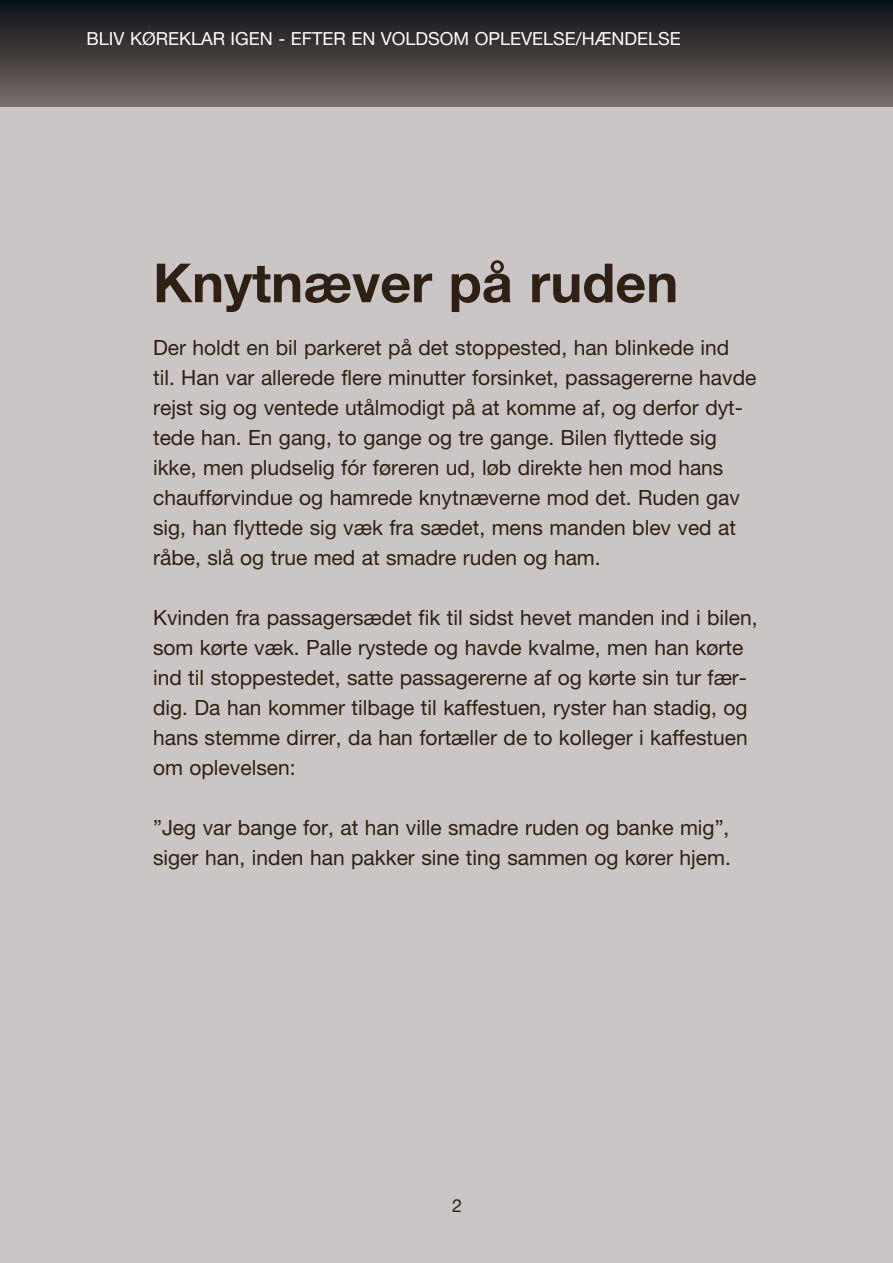
<style>
.page{position:relative;width:893px;height:1263px;background:#fff}
.page>*{position:absolute;margin:0;border:0;box-sizing:border-box;transform-origin:0 0}
.t1{font:700 54px "Helvetica Neue LT Std";color:#2e2113}
.t2{font:21px/30px "Helvetica Neue LT Std";color:#2e2113}
.t3{font:18px "Helvetica Neue LT Std";color:#fff}
.t4{font:18px "Helvetica Neue LT Std";color:#2e2113}
</style>
<div class="page">
<div style="left:0;top:106px;width:893px;height:1157px;background:#c9c6c5"></div>
<div style="left:0;top:0;width:893px;height:106px;background:linear-gradient(to bottom,#0a0d13,#756d68)"></div>
<p class="t3" style="left:87px;top:27px;width:596px">Bliv køreklar igen - efter en voldsom oplevelse/hændelse</p>
<h1 class="t1" style="left:153px;top:250px;width:527px">Knytnæver på ruden</h1>
<p class="t2" style="left:153px;top:332px;width:605px">Der holdt en bil parkeret på det stoppested, han blinkede ind<br>til. H an var allerede flere minutter forsinket, passagererne havde rejst sig og ventede utålmodigt på at komme af, og derfor dyt&shy;tede han. En gang, to gange og tre gange. Bilen flyttede sig ikke, men pludselig fór føreren ud, løb direkte hen mod hans chaufførvindue og hamrede knytnæverne mod det. Ruden gav sig, han flyttede sig væk fra sædet, mens manden blev ved at råbe, slå og true med at smadre ruden og ham.</p>
<p class="t2" style="left:153px;top:602px;width:606px">Kvinden fra passagersædet fik til sidst hevet manden ind i bilen, som kørte væk. Palle rystede og havde kvalme, men han kørte ind til stoppestedet, satte passagererne af og kørte sin tur fær&shy;dig. Da han kommer tilbage til kaffestuen, ryster han stadig, og hans stemme dirrer, da han fortæller de to kolleger i kaffestuen om oplevelsen:</p>
<p class="t2" style="left:153px;top:812px;width:578px">”Jeg var bange for, at han ville smadre ruden og banke mig”, siger han, inden han pakker sine ting sammen og kører hjem.</p>
<p class="t4" style="left:452px;top:1195px;width:12px">2</p>
</div>
